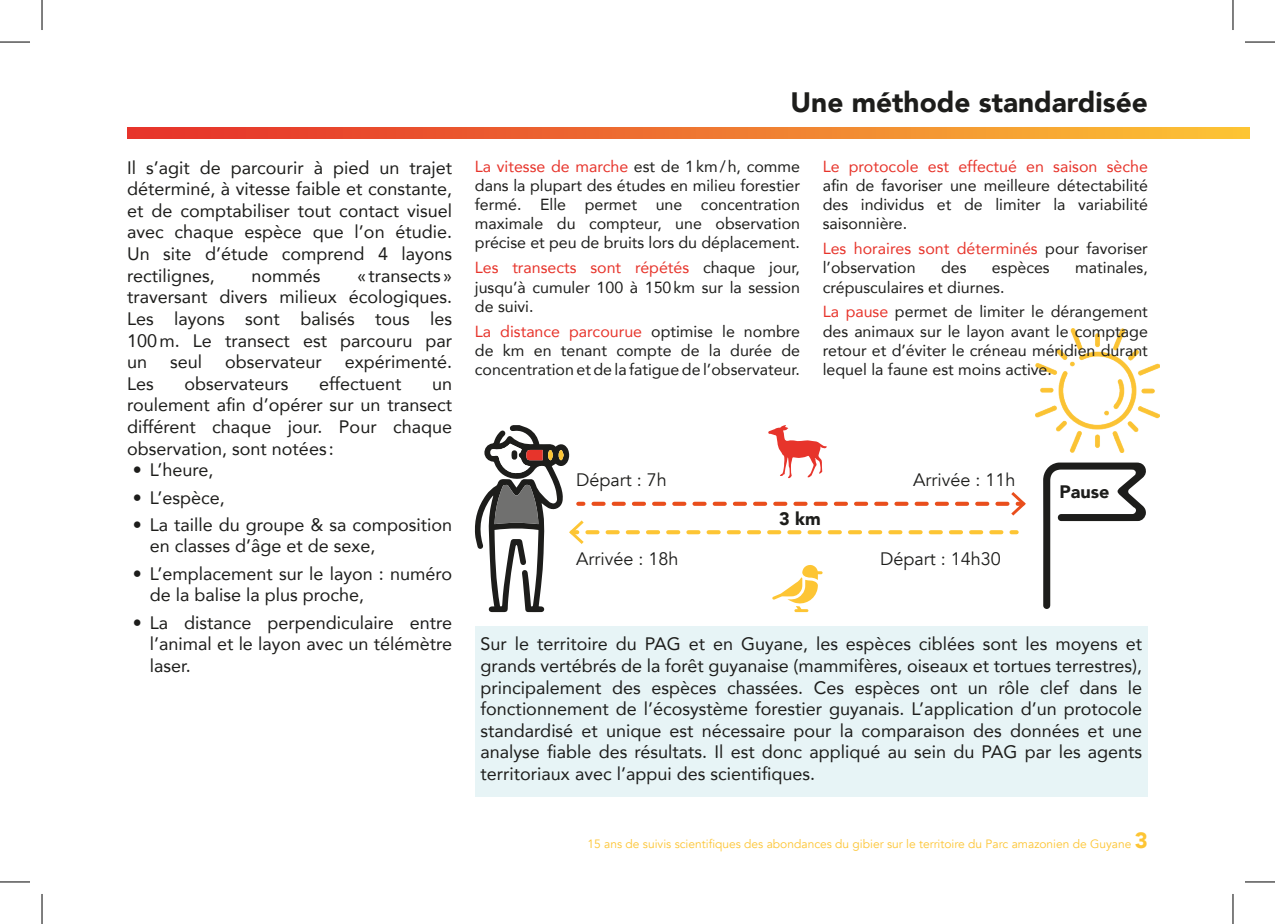
<style>
.page{position:relative;width:1275px;height:924px;background:#fff}
.page>*{position:absolute;margin:0;border:0;box-sizing:border-box;transform-origin:0 0}
.t1{font:900 28px "Avenir";color:#1d1d1b}
.t2{font:18px/21.6px "Avenir";color:#1d1d1b;text-align:justify}
.t3{font:18px "Avenir";color:#1d1d1b}
.t4{font:900 18px "Avenir";color:#1d1d1b}
.t5{font:16px/19.2px "Avenir";color:#1d1d1b;text-align:justify}
.t6{font:16px "Avenir";color:#e7342b}
.t7{font:12px "Avenir";color:#fdc534}
.s1{color:#e7342b}
.s2{font-weight:900;font-size:22px}
</style>
<div class="page">
<svg style="left:1043px;top:462px;width:103px;height:147px"></svg>
<svg style="left:475px;top:425px;width:551px;height:186px"></svg>
<img style="left:1035px;top:328px;width:124px;height:124px">
<div style="left:475px;top:626px;width:673px;height:170px;background:#e7f4f6"></div>
<svg style="left:127px;top:127px;width:1123px;height:11px"></svg>
<hr style="left:0;top:42px;width:30px;height:1px;background:#000">
<hr style="left:1245px;top:42px;width:30px;height:1px;background:#000">
<hr style="left:0;top:881px;width:30px;height:1px;background:#000">
<hr style="left:1245px;top:881px;width:30px;height:1px;background:#000">
<hr style="left:42px;top:0;width:1px;height:30px;background:#000">
<hr style="left:42px;top:893px;width:1px;height:30px;background:#000">
<hr style="left:1232px;top:0;width:1px;height:30px;background:#000">
<hr style="left:1232px;top:893px;width:1px;height:30px;background:#000">
<p class="t2" style="left:127px;top:156px;width:327px">Il s’agit de parcourir à pied un trajet déterminé, à vitesse faible et constante, et de comptabiliser tout contact visuel avec chaque espèce que l’on étudie.<br>Un site d’étude comprend 4 layons rectilignes,</p>
<p class="t2" style="left:251px;top:264px;width:71px">nommés</p>
<p class="t2" style="left:127px;top:264px;width:327px;text-indent:230px">«transects » traversant divers milieux écologiques.<br>Les layons sont balisés tous les 100m. Le transect est parcouru par un</p>
<p class="t2" style="left:170px;top:350px;width:34px">seul</p>
<p class="t2" style="left:225px;top:350px;width:98px">observateur</p>
<p class="t2" style="left:345px;top:350px;width:109px">expérimenté.</p>
<p class="t2" style="left:127px;top:372px;width:28px">Les</p>
<p class="t2" style="left:184px;top:372px;width:106px">observateurs</p>
<p class="t2" style="left:319px;top:372px;width:84px">effectuent</p>
<p class="t2" style="left:127px;top:372px;width:327px;text-indent:305px">un roulement afin d’opérer sur un transect différent chaque jour. Pour chaque observation, sont notées :</p>
<p class="t2" style="left:133px;top:458px;width:82px">• L’heure,</p>
<p class="t2" style="left:133px;top:485px;width:94px">• L’espèce,</p>
<p class="t2" style="left:150px;top:513px;width:304px;text-indent:-17px">• La taille du groupe &amp; sa composition en classes d’âge et de sexe,</p>
<p class="t2" style="left:150px;top:562px;width:304px;text-indent:-17px">• L’emplacement sur le layon : numéro de la balise la plus proche,</p>
<p class="t2" style="left:150px;top:610px;width:304px;text-indent:-17px">• La distance perpendiculaire entre l’animal et le layon avec un télémètre laser.</p>
<h1 class="t1" style="left:790px;top:78px;width:359px">Une méthode standardisée</h1>
<p class="t5" style="left:475px;top:156px;width:327px"><span class="s1">La vitesse de marche</span> est de 1km/h, comme dans la plupart des études en milieu forestier fermé. Elle permet une concentration maximale du compteur, une observation précise et peu de bruits lors du déplacement.</p>
<p class="t5" style="left:475px;top:257px;width:327px"><span class="s1">Les transects sont répétés</span> chaque jour, jusqu’à cumuler 100 à 150km sur la session de suivi.</p>
<p class="t5" style="left:475px;top:321px;width:327px"><span class="s1">La distance parcourue</span> optimise le nombre de km en tenant compte de la durée de concentration et de la fatigue de l’observateur.</p>
<p class="t6" style="left:822px;top:153px;width:327px">Le protocole est effectué en saison sèche</p>
<p class="t5" style="left:822px;top:175px;width:327px">afin de favoriser une meilleure détectabilité des individus et de limiter la variabilité saisonnière.</p>
<p class="t5" style="left:822px;top:238px;width:327px"><span class="s1">Les horaires sont déterminés</span> pour favoriser l’observation</p>
<p class="t5" style="left:941px;top:257px;width:27px">des</p>
<p class="t5" style="left:992px;top:257px;width:59px">espèces</p>
<p class="t5" style="left:1075px;top:257px;width:74px">matinales,</p>
<p class="t5" style="left:822px;top:274px;width:327px;line-height:24.8px">crépusculaires et diurnes.<br><span class="s1">La pause</span> permet de limiter le dérangement</p>
<p class="t5" style="left:822px;top:321px;width:327px">des animaux sur le layon avant le comptage retour et d’éviter le créneau méridien durant lequel la faune est moins active.</p>
<p class="t3" style="left:576px;top:468px;width:92px">Départ : 7h</p>
<p class="t3" style="left:913px;top:468px;width:104px">Arrivée : 11h</p>
<p class="t4" style="left:1059px;top:476px;width:52px">Pause</p>
<p class="t4" style="left:779px;top:502px;width:43px">3 km</p>
<p class="t3" style="left:576px;top:548px;width:104px">Arrivée : 18h</p>
<p class="t3" style="left:880px;top:548px;width:122px">Départ : 14h30</p>
<p class="t2" style="left:480px;top:632px;width:663px">Sur le territoire du PAG et en Guyane, les espèces ciblées sont les moyens et grands vertébrés de la forêt guyanaise (mammifères, oiseaux et tortues terrestres), principalement des espèces chassées. Ces espèces ont un rôle clef dans le fonctionnement de l’écosystème forestier guyanais. L’application d’un protocole standardisé et unique est nécessaire pour la comparaison des données et une analyse fiable des résultats. Il est donc appliqué au sein du PAG par les agents territoriaux avec l’appui des scientifiques.</p>
<p class="t7" style="left:587px;top:835px;width:562px">15 ans de suivis scientifiques des abondances du gibier sur le territoire du Parc amazonien de Guyane <span class="s2">3</span></p>
</div>
